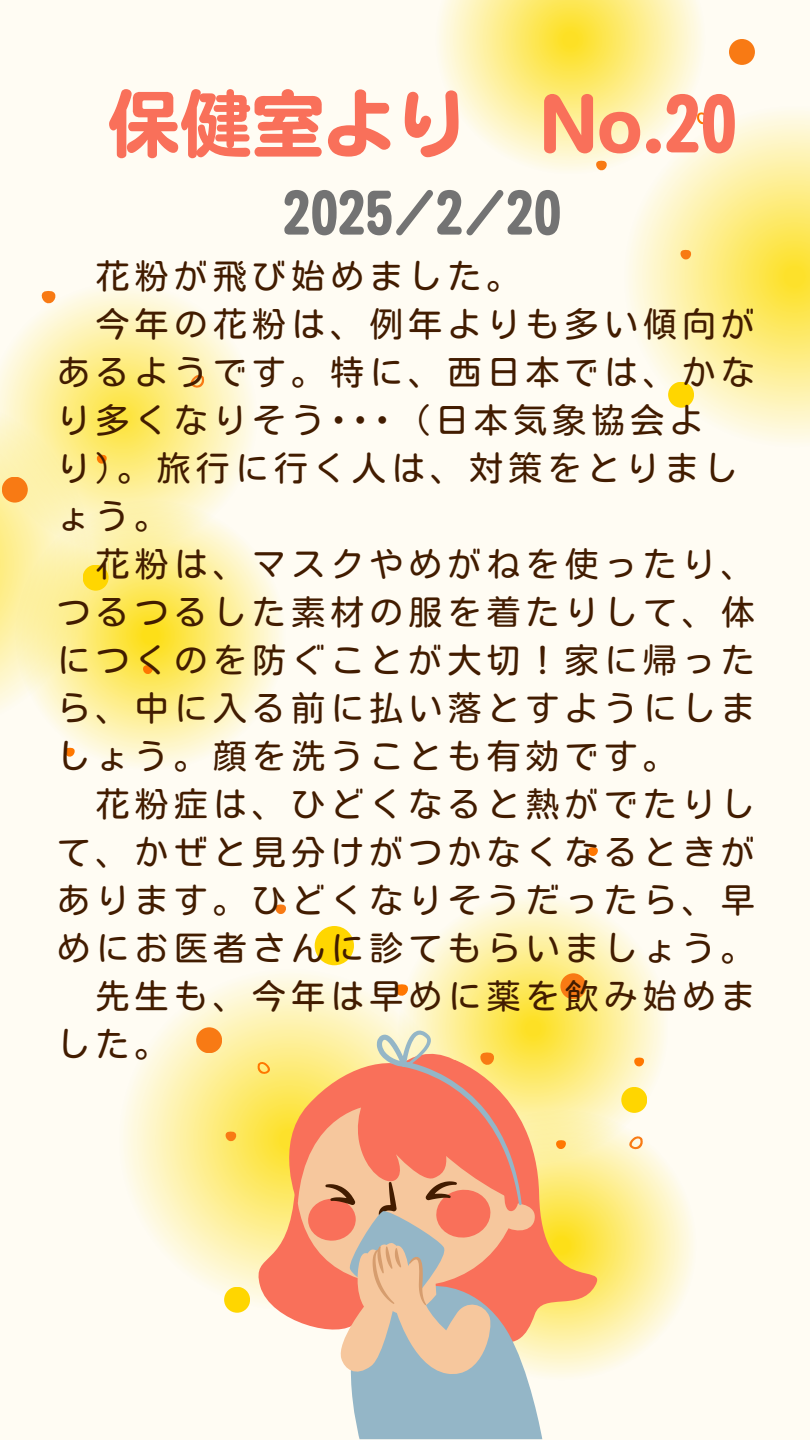
<style>
.page{position:relative;width:810px;height:1440px;background:#fffcf3}
.page>*{position:absolute;margin:0;border:0;box-sizing:border-box;transform-origin:0 0}
.t1{font:72px "Motoya Maru Std W6";color:#f9705a}
.t2{font:55px "Motoya Maru Std W6";color:#737373}
.t3{font:34.4px/48px "Motoya Maru Std W3";letter-spacing:.135em;color:#421c00}
</style>
<div class="page">
<svg style="left:156px;top:320px;width:95px;height:183px"></svg>
<svg style="left:2px;top:487px;width:295px;height:295px"></svg>
<svg style="left:0;top:472px;width:156px;height:287px;background:#fdf0a1"></svg>
<svg style="left:0;top:289px;width:205px;height:183px;background:#fdf0a4"></svg>
<div style="left:83px;top:565px;width:26px;height:26px;background:#ffd600;border-radius:50%"></div>
<div style="left:2px;top:477px;width:26px;height:26px;background:#f87a14;border-radius:50%"></div>
<svg style="left:632px;top:262px;width:178px;height:178px"></svg>
<svg style="left:441px;top:0;width:152px;height:169px"></svg>
<svg style="left:593px;top:0;width:217px;height:262px"></svg>
<div style="left:668px;top:382px;width:26px;height:26px;background:#ffd600;border-radius:50%"></div>
<div style="left:729px;top:39px;width:26px;height:26px;background:#f87a14;border-radius:50%"></div>
<svg style="left:102px;top:952px;width:373px;height:373px"></svg>
<svg style="left:385px;top:880px;width:295px;height:295px"></svg>
<svg style="left:413px;top:1097px;width:295px;height:296px"></svg>
<svg style="left:453px;top:847px;width:194px;height:305px"></svg>
<svg style="left:222px;top:904px;width:421px;height:329px"></svg>
<div style="left:315px;top:926px;width:39px;height:39px;background:#ffd600;border-radius:50%"></div>
<div style="left:621px;top:1087px;width:26px;height:26px;background:#ffd600;border-radius:50%"></div>
<div style="left:224px;top:1287px;width:26px;height:26px;background:#ffd600;border-radius:50%"></div>
<div style="left:196px;top:1027px;width:26px;height:26px;background:#f87a14;border-radius:50%"></div>
<div style="left:560px;top:973px;width:26px;height:26px;background:#f87a14;border-radius:50%"></div>
<svg style="left:250px;top:1060px;width:360px;height:290px;background:#fde17f"></svg>
<svg style="left:273px;top:1027px;width:272px;height:412px;background:#e5b090"></svg>
<p class="t1" style="left:108px;top:88px;width:631px">保健室より No.20</p>
<p class="t2" style="left:283px;top:185px;width:280px">2025/2/20</p>
<p class="t3" style="left:96px;top:252px;width:427px">花粉が飛び始めました。</p>
<p class="t3" style="left:56px;top:300px;width:700px;text-indent:39px">今年の花粉は、例年よりも多い傾向があるようです。特に、西日本では、かなり多くなりそう･･･（日本気象協会よ<br>り）。旅行に行く人は、対策をとりましょう。</p>
<p class="t3" style="left:56px;top:540px;width:700px;text-align:justify;text-indent:39px">花粉は、マスクやめがねを使ったり、つるつるした素材の服を着たりして、体につくのを防ぐことが大切！家に帰ったら、中に入る前に払い落とすようにしましょう。顔を洗うことも有効です。</p>
<p class="t3" style="left:56px;top:780px;width:700px;text-align:justify;text-indent:39px">花粉症は、ひどくなると熱がでたりして、かぜと見分けがつかなくなるときがあります。ひどくなりそうだったら、早めにお医者さんに診てもらいましょう。</p>
<h1 class="t3" style="left:56px;top:972px;width:700px;text-indent:39px">先生も、今年は早めに薬を飲み始めました。</h1>
</div>
